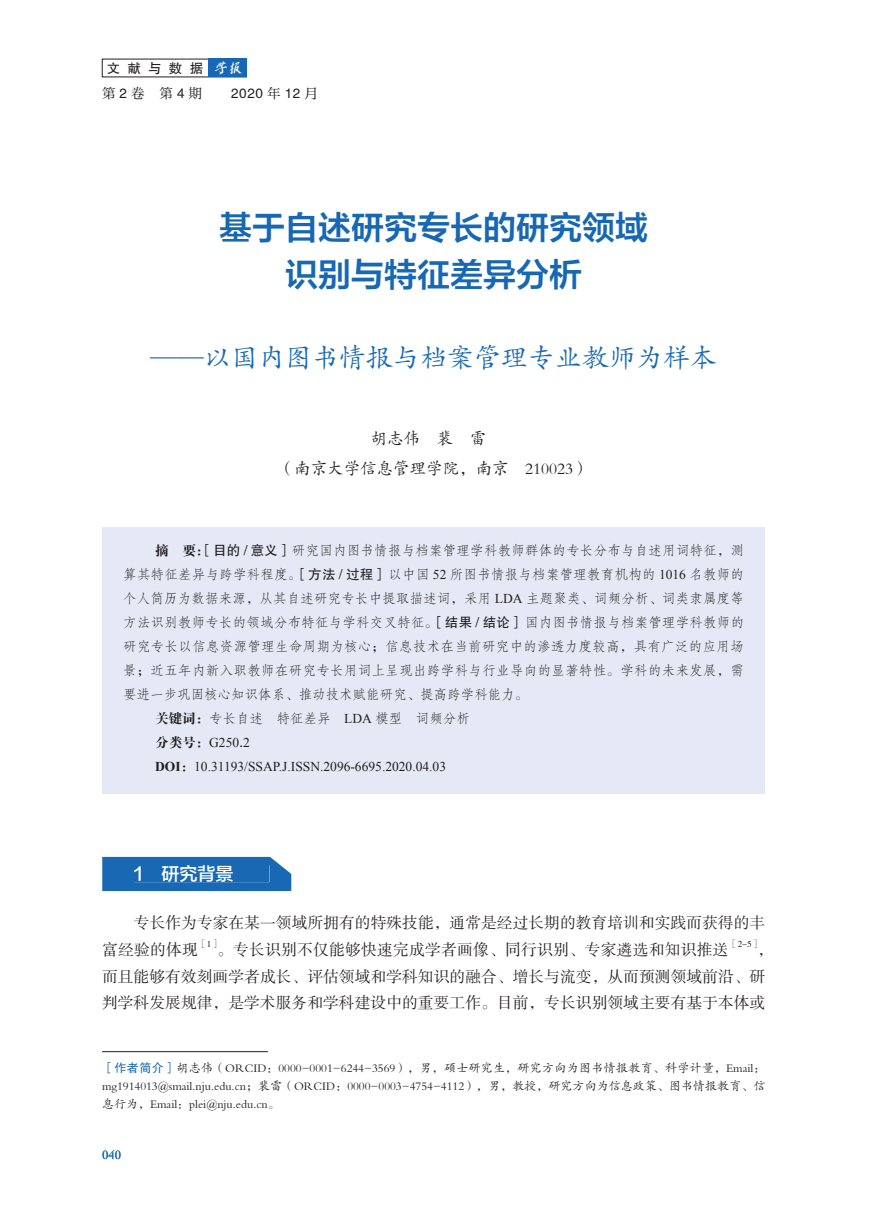
<style>
.page{position:relative;width:893px;height:1212px;background:#fff}
.page>*{position:absolute;margin:0;border:0;box-sizing:border-box;transform-origin:0 0}
.t1{font:33px/47.2px "FZLTZCHK GBK1 0";color:#1768b4;text-align:center}
.t2{font:27px "FZKTK GBK1 0";color:#1768b4}
.t3{font:18px "FZLTZHK GBK1 0";color:#fff}
.t4{font:16.5px/30.3px "FZKTK GBK1 0";color:#231f20}
.t5{font:15.75px/26.7px "FZSSK GBK1 0";letter-spacing:.005em;color:#231f20}
.t6{font:13.5px "FZFSK GBK1 0";letter-spacing:.015em;color:#231f20}
.t7{font:13.5px/24px "Times New Roman";color:#231f20}
.t8{font:13.5px "FZHTK GBK1 0";letter-spacing:.295em;color:#231f20}
.t9{font:13.5px "FZXIYSK GBK1 0";color:#231f20}
.t10{font:12.75px "Cochin";color:#1768b4}
.t11{font:12px/18px "FZKTK GBK1 0";color:#231f20;text-align:justify}
.t12{font:9.15px "FZSSK GBK1 0";color:#231f20}
.s1{font-family:"Cai Yun Han Mao Bi Xing jian";color:#fff}
.s2{font-family:"FZHTK GBK1 0"}
.s3{font-family:"FZXIYSK GBK1 0"}
.s4{font-family:"FZDBSK GBK1 0"}
.s5{font-family:"Times New Roman"}
.s6{font-family:"FZFSK GBK1 0"}
.s7{font-weight:700}
.s8{font-family:"FZHTK GBK1 0";color:#1768b4}
</style>
<div class="page">
<div style="left:208px;top:59px;width:39px;height:18px;background:#1768b4"></div>
<div style="left:102px;top:527px;width:663px;height:267px;background:#e4e9f5"></div>
<hr style="left:102px;top:1051px;width:166px;height:1px;background:#231f20">
<svg style="left:102px;top:857px;width:189px;height:34px;background:#236fb7"></svg>
<div style="left:134px;top:865px;width:135px;height:17px;background:#1868b4"></div>
<p class="t8" style="left:107px;top:61px;width:137px">文献与数据 <span class="s1">学报</span></p>
<p class="t9" style="left:102px;top:85px;width:102px">第<span class="s2">2</span>卷 第<span class="s2">4</span>期</p>
<p class="t8" style="left:231px;top:86px;width:88px">2020 <span class="s3">年</span> 12 <span class="s3">月</span></p>
<h1 class="t1" style="left:219px;top:206px;width:431px">基于自述研究专长的研究领域识别与特征差异分析</h1>
<h2 class="t2" style="left:150px;top:344px;width:569px">——以国内图书情报与档案管理专业教师为样本</h2>
<p class="t4" style="left:278px;top:423px;width:313px;text-indent:93px">胡志伟 裴 雷<br>（南京大学信息管理学院，南京 210023）</p>
<p class="t6" style="left:155px;top:543px;width:590px"><span class="s4">摘 要：</span><span class="s2">［目的 / 意义］</span>研究国内图书情报与档案管理学科教师群体的专长分布与自述用词特征，测</p>
<p class="t6" style="left:123px;top:567px;width:622px">算其特征差异与跨学科程度。<span class="s2">［方法 / 过程］</span> 以中国 <span class="s5">52</span> 所图书情报与档案管理教育机构的 <span class="s5">1016</span> 名教师的</p>
<p class="t6" style="left:123px;top:591px;width:622px">个人简历为数据来源，从其自述研究专长中提取描述词，采用 <span class="s5">LDA</span> 主题聚类、词频分析、词类隶属度等</p>
<p class="t6" style="left:123px;top:615px;width:622px">方法识别教师专长的领域分布特征与学科交叉特征。<span class="s2">［结果 / 结论］</span> 国内图书情报与档案管理学科教师的</p>
<p class="t6" style="left:123px;top:639px;width:622px">研究专长以信息资源管理生命周期为核心；信息技术在当前研究中的渗透力度较高，具有广泛的应用场</p>
<p class="t6" style="left:123px;top:663px;width:622px">景；近五年内新入职教师在研究专长用词上呈现出跨学科与行业导向的显著特性。学科的未来发展，需</p>
<p class="t6" style="left:123px;top:687px;width:406px">要进一步巩固核心知识体系、推动技术赋能研究、提高跨学科能力。</p>
<p class="t6" style="left:155px;top:711px;width:316px"><span class="s4">关键词：</span>专长自述 特征差异 <span class="s5">LDA</span> 模型 词频分析</p>
<p class="t7" style="left:155px;top:730px;width:292px"><span class="s4">分类号：</span>G250<span class="s6">.</span>2<br><span class="s7">DOI</span><span class="s4">：</span>10.31193/SSAP.J.ISSN.2096-6695.2020.04.03</p>
<h3 class="t3" style="left:134px;top:864px;width:101px">1 研究背景</h3>
<p class="t5" style="left:102px;top:910px;width:665px;text-indent:32px">专长作为专家在某一领域所拥有的特殊技能，通常是经过长期的教育培训和实践而获得的丰富经验的体现</p>
<p class="t12" style="left:198px;top:939px;width:24px">［1］</p>
<p class="t5" style="left:217px;top:937px;width:513px">。专长识别不仅能够快速完成学者画像、同行识别、专家遴选和知识推送</p>
<p class="t12" style="left:728px;top:939px;width:34px">［2-5］</p>
<p class="t5" style="left:102px;top:937px;width:673px;text-indent:655px">，而且能够有效刻画学者成长、评估领域和学科知识的融合、增长与流变，从而预测领域前沿、研判学科发展规律，是学术服务和学科建设中的重要工作。目前，专长识别领域主要有基于本体或</p>
<p class="t11" style="left:102px;top:1059px;width:665px"><span class="s8">［作者简介］</span>胡志伟（ORCID：0000-0001-6244-3569），男，硕士研究生，研究方向为图书情报教育、科学计量，Email：mg1914013@smail.nju.edu.cn；裴雷（ORCID：0000-0003-4754-4112），男，教授，研究方向为信息政策、图书情报教育、信息行为，Email：plei@nju.edu.cn。</p>
<p class="t10" style="left:102px;top:1146px;width:21px">040</p>
</div>
